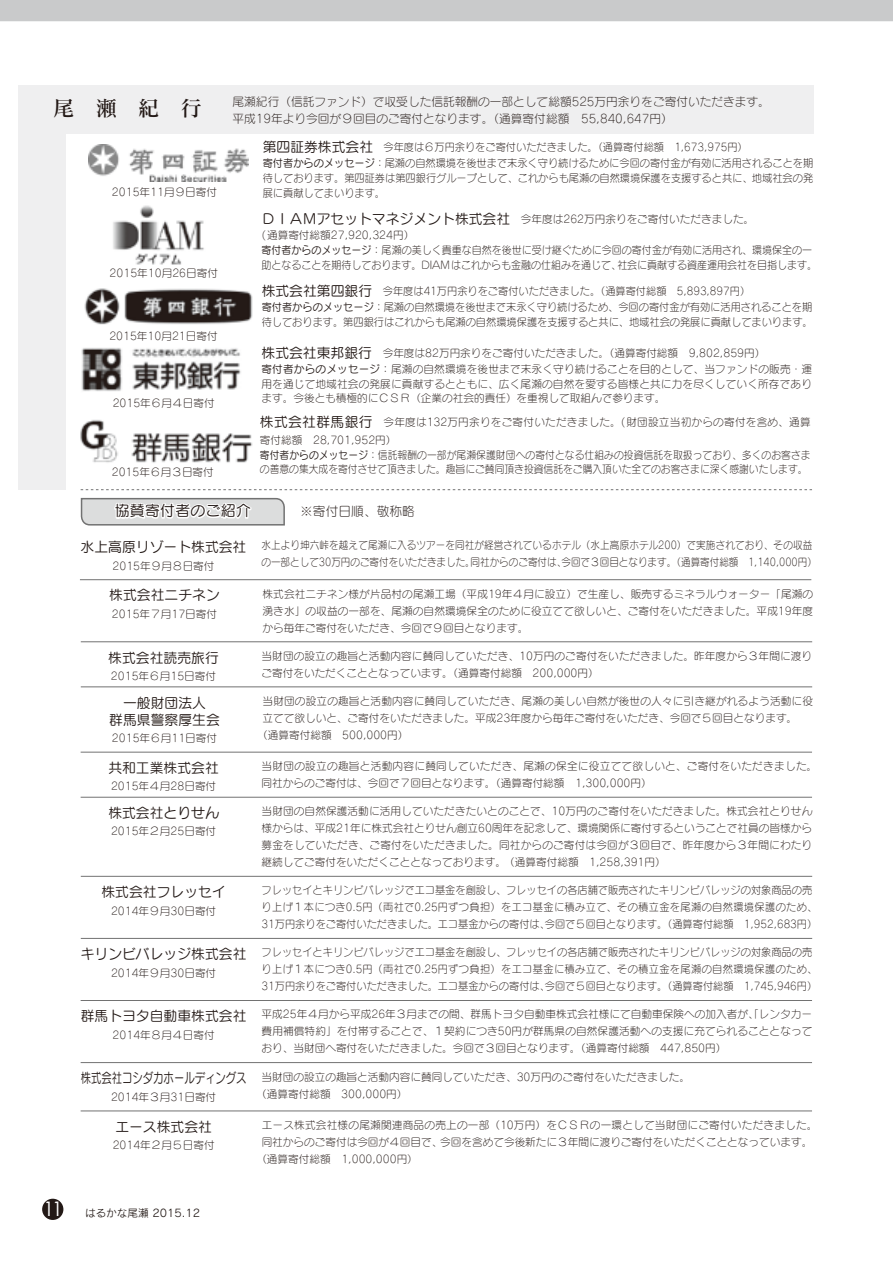
<style>
.page{position:relative;width:893px;height:1263px;background:#fff}
.page>*{position:absolute;margin:0;border:0;box-sizing:border-box;transform-origin:0 0}
.t1{font:21.3px "Matisse Pro DB";color:#231916}
.t2{font:19.2px "Futura";color:#fff;scale:.9 1}
.t3{font:14.85px "Seurat Pro M";letter-spacing:.02em;color:#231916}
.t4{font:13.8px/17px "Seurat Pro M";color:#231916;text-align:center}
.t5{font:13.8px "Seurat Pro M";color:#231916;scale:.75 1}
.t6{font:13.8px "Seurat Pro M";letter-spacing:.02em;color:#231916}
.t7{font:12.75px "Seurat Pro L";color:#231916}
.t8{font:11.7px "Seurat Pro L";color:#231916}
.t9{font:10.65px/17px "Seurat Pro L";color:#231916}
.t10{font:10.65px/14.9px "Seurat Pro L";color:#231916;scale:.96 1}
.t11{font:10.65px/17px "Seurat Pro L";letter-spacing:.02em;color:#231916}
.t12{font:10.65px/17px "Seurat Pro L";color:#231916;scale:.9 1}
.t13{font:10.65px "Seurat Pro L";color:#231916;scale:.94 1}
.t14{font:10.65px "Seurat Pro L";letter-spacing:.035em;color:#231916;scale:.96 1}
.t15{font:10.65px/17px "Seurat Pro L";letter-spacing:.025em;color:#231916}
.t16{font:10.65px "Rodin Pro M";color:#231916}
.s1{font-family:"Seurat Pro M"}
</style>
<div class="page">
<div style="left:0;top:0;width:893px;height:22px;background:#c9cacb"></div>
<svg style="left:80px;top:489px;width:732px;height:37px"></svg>
<hr style="left:81px;top:687px;width:731px;height:1px;background:#727272">
<hr style="left:80px;top:579px;width:731px;height:1px;background:#727272">
<hr style="left:81px;top:641px;width:731px;height:1px;background:#727272">
<hr style="left:81px;top:752px;width:731px;height:1px;background:#727272">
<hr style="left:81px;top:797px;width:731px;height:1px;background:#727272">
<hr style="left:81px;top:876px;width:731px;height:1px;background:#727272">
<hr style="left:81px;top:938px;width:731px;height:1px;background:#727272">
<hr style="left:81px;top:1000px;width:731px;height:1px;background:#727272">
<hr style="left:81px;top:1062px;width:731px;height:1px;background:#727272">
<hr style="left:81px;top:1111px;width:731px;height:1px;background:#727272">
<img style="left:84px;top:288px;width:169px;height:37px">
<img style="left:88px;top:145px;width:160px;height:37px">
<img style="left:81px;top:348px;width:160px;height:43px">
<img style="left:113px;top:205px;width:91px;height:60px">
<div style="left:18px;top:85px;width:47px;height:404px;background:#efeff0"></div>
<div style="left:18px;top:85px;width:795px;height:48px;background:#efeff0"></div>
<img style="left:80px;top:419px;width:173px;height:44px">
<div style="left:42px;top:1199px;width:21px;height:21px;background:#231916;border-radius:50%"></div>
<h1 class="t1" style="left:53px;top:94px;width:150px">尾　瀬　紀　行</h1>
<p class="t9" style="left:112px;top:184px;width:107px">2015年11月９日寄付</p>
<p class="t9" style="left:110px;top:264px;width:110px">2015年10月26日寄付</p>
<p class="t9" style="left:109px;top:328px;width:110px">2015年10月21日寄付</p>
<p class="t9" style="left:113px;top:394px;width:104px">2015年６月４日寄付</p>
<p class="t9" style="left:112px;top:464px;width:104px">2015年６月３日寄付</p>
<p class="t8" style="left:233px;top:94px;width:539px">尾瀬紀行（信託ファンド）で収受した信託報酬の一部として総額525万円余りをご寄付いただきます。</p>
<p class="t8" style="left:233px;top:111px;width:442px">平成19年より今回が９回目のご寄付となります。（通算寄付総額　55,840,647円(</p>
<p class="t4" style="left:263px;top:138px;width:112px">第四証券株式会社</p>
<p class="t10" style="left:263px;top:155px;width:575px;text-align:justify"><span class="s1">寄付者からのメッセージ</span>：尾瀬の自然環境を後世まで末永く守り続けるために今回の寄付金が有効に活用されることを期待しております。第四証券は第四銀行グループとして、これからも尾瀬の自然環境保護を支援すると共に、地域社会の発展に貢献してまいります。</p>
<p class="t10" style="left:373px;top:139px;width:392px">　今年度は６万円余りをご寄付いただきました。（通算寄付総額　1,673,975円(</p>
<p class="t4" style="left:261px;top:210px;width:250px">ＤＩＡＭアセットマネジメント株式会社</p>
<p class="t9" style="left:261px;top:226px;width:154px">(通算寄付総額27,920,324円(</p>
<p class="t13" style="left:261px;top:243px;width:587px"><span class="s1">寄付者からのメッセージ</span>：尾瀬の美しく貴重な自然を後世に受け継ぐために今回の寄付金が有効に活用され、環境保全の一</p>
<p class="t13" style="left:617px;top:258px;width:214px">社会に貢献する資産運用会社を目指します。</p>
<p class="t9" style="left:510px;top:210px;width:245px">　今年度は262万円余りをご寄付いただきました。</p>
<p class="t13" style="left:261px;top:258px;width:384px">助となることを期待しております。DIAMはこれからも金融の仕組みを通じて、</p>
<p class="t4" style="left:262px;top:282px;width:112px">株式会社第四銀行</p>
<p class="t10" style="left:262px;top:300px;width:576px"><span class="s1">寄付者からのメッセージ</span>：尾瀬の自然環境を後世まで末永く守り続けるため、今回の寄付金が有効に活用されることを期待しております。第四銀行はこれからも尾瀬の自然環境保護を支援すると共に、地域社会の発展に貢献してまいります。</p>
<p class="t10" style="left:383px;top:283px;width:384px">今年度は41万円余りをご寄付いただきました。（通算寄付総額　5,893,897円(</p>
<p class="t4" style="left:261px;top:344px;width:112px">株式会社東邦銀行</p>
<p class="t9" style="left:261px;top:361px;width:552px;line-height:14.9px;text-align:justify"><span class="s1">寄付者からのメッセージ</span>：尾瀬の自然環境を後世まで末永く守り続けることを目的として、当ファンドの販売・運用を通じて地域社会の発展に貢献するとともに、広く尾瀬の自然を愛する皆様と共に力を尽くしていく所存であります。今後とも積極的にＣＳＲ（企業の社会的責任）を重視して取組んで参ります。</p>
<p class="t9" style="left:372px;top:344px;width:395px">　今年度は82万円余りをご寄付いただきました。（通算寄付総額　9,802,859円(</p>
<p class="t6" style="left:260px;top:412px;width:114px">株式会社群馬銀行</p>
<p class="t9" style="left:260px;top:432px;width:552px;line-height:14.9px">寄付総額　28,701,952円(<br><span class="s1">寄付者からのメッセージ</span>：信託報酬の一部が尾瀬保護財団への寄付となる仕組みの投資信託を取扱っており、多くのお客さまの善意の集大成を寄付させて頂きました。趣旨にご賛同頂き投資信託をご購入頂いた全てのお客さまに深く感謝いたします。</p>
<p class="t11" style="left:373px;top:413px;width:439px">　今年度は132万円余りをご寄付いただきました。(財団設立当初からの寄付を含め、通算</p>
<h2 class="t2" style="left:44px;top:1196px;width:23px">11</h2>
<h3 class="t3" style="left:115px;top:501px;width:138px">協賛寄付者のご紹介</h3>
<p class="t4" style="left:81px;top:538px;width:167px">水上高原リゾート株式会社</p>
<p class="t9" style="left:113px;top:557px;width:104px">2015年９月８日寄付</p>
<p class="t4" style="left:109px;top:586px;width:112px">株式会社ニチネン</p>
<p class="t9" style="left:112px;top:605px;width:107px">2015年７月17日寄付</p>
<p class="t4" style="left:108px;top:648px;width:112px">株式会社読売旅行</p>
<p class="t9" style="left:111px;top:667px;width:107px">2015年６月15日寄付</p>
<p class="t4" style="left:109px;top:693px;width:112px">一般財団法人<br>群馬県警察厚生会</p>
<p class="t9" style="left:112px;top:729px;width:107px">2015年６月11日寄付</p>
<p class="t4" style="left:108px;top:759px;width:112px">共和工業株式会社</p>
<p class="t9" style="left:111px;top:777px;width:107px">2015年４月28日寄付</p>
<p class="t4" style="left:108px;top:804px;width:112px">株式会社とりせん</p>
<p class="t9" style="left:111px;top:823px;width:107px">2015年２月25日寄付</p>
<p class="t4" style="left:101px;top:883px;width:126px">株式会社フレッセイ</p>
<p class="t9" style="left:111px;top:902px;width:107px">2014年９月30日寄付</p>
<p class="t4" style="left:81px;top:945px;width:167px">キリンビバレッジ株式会社</p>
<p class="t9" style="left:111px;top:964px;width:107px">2014年９月30日寄付</p>
<p class="t4" style="left:81px;top:1007px;width:167px">群馬トヨタ自動車株式会社</p>
<p class="t9" style="left:113px;top:1026px;width:104px">2014年８月４日寄付</p>
<p class="t5" style="left:81px;top:1069px;width:223px">株式会社コシダカホールディングス</p>
<p class="t9" style="left:111px;top:1088px;width:107px">2014年３月31日寄付</p>
<p class="t4" style="left:115px;top:1117px;width:98px">エース株式会社</p>
<p class="t9" style="left:113px;top:1136px;width:104px">2014年２月５日寄付</p>
<p class="t7" style="left:300px;top:503px;width:116px">※寄付日順、敬称略</p>
<p class="t12" style="left:471px;top:536px;width:386px;text-indent:-209px">水上より坤六峠を越えて尾瀬に入るツアーを同社が経営されているホテル（水上高原ホテル200）で実施されており、その収益同社からのご寄付は今回で３回目となります。（通算寄付総額　1,140,000円(</p>
<p class="t12" style="left:557px;top:553px;width:12px">、</p>
<p class="t12" style="left:261px;top:553px;width:239px">の一部として30万円のご寄付をいただきました。</p>
<p class="t9" style="left:263px;top:585px;width:552px;text-align:justify">株式会社ニチネン様が片品村の尾瀬工場（平成19年４月に設立）で生産し、販売するミネラルウォーター「尾瀬の湧き水」の収益の一部を、尾瀬の自然環境保全のために役立てて欲しいと、ご寄付をいただきました。平成19年度から毎年ご寄付をいただき、今回で９回目となります。</p>
<p class="t9" style="left:261px;top:647px;width:552px">当財団の設立の趣旨と活動内容に賛同していただき、10万円のご寄付をいただきました。昨年度から３年間に渡りご寄付をいただくこととなっています。（通算寄付総額　200,000円(</p>
<p class="t9" style="left:263px;top:692px;width:552px">当財団の設立の趣旨と活動内容に賛同していただき、尾瀬の美しい自然が後世の人々に引き継がれるよう活動に役</p>
<p class="t9" style="left:263px;top:709px;width:536px">立てて欲しいと、ご寄付をいただきました。平成23年度から毎年ご寄付をいただき、今回で５回目となります。</p>
<p class="t9" style="left:257px;top:726px;width:153px">（通算寄付総額　500,000円(</p>
<p class="t15" style="left:262px;top:757px;width:557px">当財団の設立の趣旨と活動内容に賛同していただき、尾瀬の保全に役立てて欲しいと、ご寄付をいただきました。同社からのご寄付は、今回で７回目となります。（通算寄付総額　1,300,000円(</p>
<p class="t9" style="left:262px;top:802px;width:552px;text-align:justify">当財団の自然保護活動に活用していただきたいとのことで、10万円のご寄付をいただきました。株式会社とりせん様からは、平成21年に株式会社とりせん創立60周年を記念して、環境関係に寄付するということで社員の皆様から募金をしていただき、ご寄付をいただきました。同社からのご寄付は今回が３回目で、昨年度から３年間にわたり継続してご寄付をいただくこととなっております。 （通算寄付総額　1,258,391円(</p>
<p class="t10" style="left:262px;top:882px;width:575px">フレッセイとキリンビバレッジでエコ基金を創設し、フレッセイの各店舗で販売されたキリンビバレッジの対象商品の売</p>
<p class="t14" style="left:262px;top:900px;width:580px">り上げ１本につき0.5円（両社で0.25円ずつ負担）をエコ基金に積み立て、その積立金を尾瀬の自然環境保護のため、</p>
<p class="t10" style="left:545px;top:916px;width:285px">今回で５回目となります。（通算寄付総額　1,952,683円(</p>
<p class="t10" style="left:262px;top:916px;width:302px">31万円余りをご寄付いただきました。エコ基金からの寄付は、</p>
<p class="t10" style="left:262px;top:945px;width:575px">フレッセイとキリンビバレッジでエコ基金を創設し、フレッセイの各店舗で販売されたキリンビバレッジの対象商品の売</p>
<p class="t14" style="left:262px;top:962px;width:580px">り上げ１本につき0.5円（両社で0.25円ずつ負担）をエコ基金に積み立て、その積立金を尾瀬の自然環境保護のため、</p>
<p class="t10" style="left:545px;top:979px;width:285px">今回で５回目となります。（通算寄付総額　1,745,946円(</p>
<p class="t10" style="left:262px;top:979px;width:302px">31万円余りをご寄付いただきました。エコ基金からの寄付は、</p>
<p class="t9" style="left:262px;top:1006px;width:552px;text-align:justify">平成25年４月から平成26年３月までの間、群馬トヨタ自動車株式会社様にて自動車保険への加入者が、「レンタカー費用補償特約」を付帯することで、１契約につき50円が群馬県の自然保護活動への支援に充てられることとなっており、当財団へ寄付をいただきました。今回で３回目となります。（通算寄付総額　447,850円(</p>
<p class="t9" style="left:256px;top:1068px;width:435px;text-indent:5px">当財団の設立の趣旨と活動内容に賛同していただき、30万円のご寄付をいただきました。（通算寄付総額　300,000円(</p>
<p class="t11" style="left:440px;top:1116px;width:379px;text-indent:-179px">エース株式会社様の尾瀬関連商品の売上の一部（10万円）をＣＳＲの一環として当財団にご寄付いただきました。今回を含めて今後新たに３年間に渡りご寄付をいただくこととなっています。</p>
<p class="t9" style="left:256px;top:1133px;width:188px;text-indent:5px">同社からのご寄付は今回が４回目で、（通算寄付総額　1,000,000円(</p>
<p class="t16" style="left:85px;top:1206px;width:117px">はるかな尾瀬 2015.12</p>
</div>
